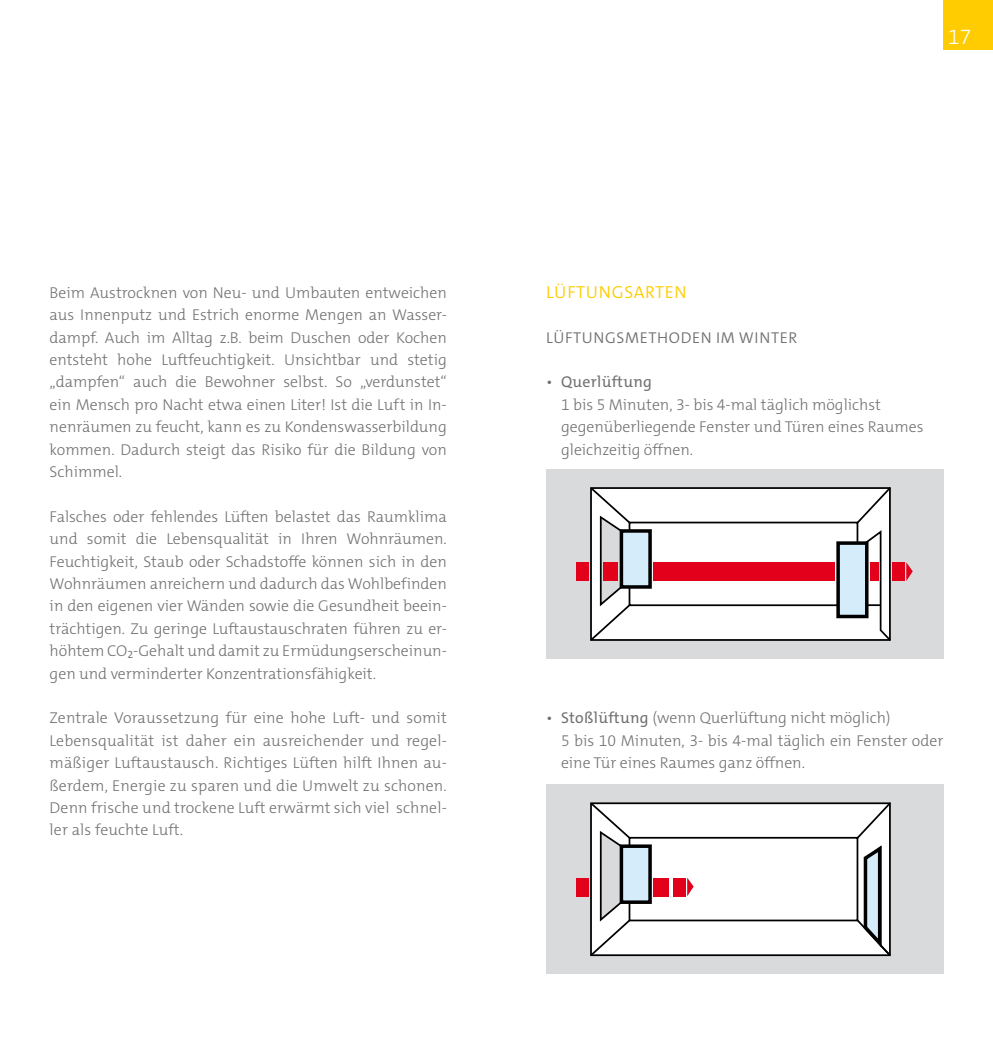
<style>
.page{position:relative;width:993px;height:1042px;background:#fff}
.page>*{position:absolute;margin:0;border:0;box-sizing:border-box;transform-origin:0 0}
.t1{font:300 21px "The Mix C4 s";color:#fff}
.t2{font:300 17.5px "The Mix C4 s";letter-spacing:.04em;color:#fecc00}
.t3{font:300 15.75px/22.4px "The Mix C4 s";color:#707172;text-align:justify}
.t4{font:300 15.75px "The Mix C4 s";letter-spacing:.04em;color:#707172}
.s1{font-style:inherit}
.s2{font-weight:400}
</style>
<div class="page">
<div style="left:943px;top:0;width:49px;height:50px;background:#fecc00"></div>
<div style="left:546px;top:785px;width:397px;height:189px;background:#d9dadb"></div>
<div style="left:590px;top:803px;width:299px;height:152px;background:#fff"></div>
<div style="left:590px;top:802px;width:300px;height:154px;border:2px solid #000"></div>
<div style="left:628px;top:837px;width:230px;height:84px;border:2px solid #000"></div>
<svg style="left:588px;top:802px;width:44px;height:155px"></svg>
<div style="left:576px;top:877px;width:12px;height:19px;background:#e2001a"></div>
<div style="left:653px;top:877px;width:15px;height:19px;background:#e2001a"></div>
<div style="left:673px;top:877px;width:12px;height:19px;background:#e2001a"></div>
<svg style="left:687px;top:877px;width:6px;height:19px"></svg>
<svg style="left:854px;top:802px;width:37px;height:155px"></svg>
<div style="left:621px;top:846px;width:29px;height:56px;background:#d5edfa"></div>
<div style="left:619px;top:844px;width:32px;height:60px;border:4px solid #000"></div>
<div style="left:546px;top:469px;width:397px;height:189px;background:#d9dadb"></div>
<div style="left:590px;top:488px;width:299px;height:152px;background:#fff"></div>
<div style="left:590px;top:487px;width:300px;height:154px;border:2px solid #000"></div>
<div style="left:628px;top:522px;width:230px;height:84px;border:2px solid #000"></div>
<div style="left:837px;top:543px;width:29px;height:73px;background:#d5edfa"></div>
<div style="left:836px;top:541px;width:32px;height:77px;border:4px solid #000"></div>
<svg style="left:854px;top:487px;width:37px;height:154px"></svg>
<svg style="left:588px;top:487px;width:44px;height:154px"></svg>
<div style="left:576px;top:562px;width:12px;height:19px;background:#e2001a"></div>
<div style="left:603px;top:562px;width:14px;height:19px;background:#e2001a"></div>
<div style="left:653px;top:562px;width:181px;height:19px;background:#e2001a"></div>
<div style="left:869px;top:562px;width:9px;height:19px;background:#e2001a"></div>
<div style="left:892px;top:562px;width:12px;height:19px;background:#e2001a"></div>
<svg style="left:906px;top:562px;width:6px;height:19px"></svg>
<div style="left:621px;top:531px;width:29px;height:56px;background:#d5edfa"></div>
<div style="left:619px;top:529px;width:32px;height:60px;border:4px solid #000"></div>
<p class="t3" style="left:50px;top:281px;width:398px">Beim Austrocknen von Neu- und Umbauten entweichen aus Innenputz und Estrich enorme Mengen an Wasser&shy;dampf. Auch im Alltag z.B. beim Duschen oder Kochen entsteht hohe Luftfeuchtigkeit. Unsichtbar und stetig „dampfen“ auch die Bewohner selbst. So „verdunstet“ ein Mensch pro Nacht etwa einen Liter! Ist die Luft in In&shy;nenräumen zu feucht, kann es zu Kondenswasserbildung kommen. Dadurch steigt das Risiko für die Bildung von Schimmel.</p>
<p class="t3" style="left:50px;top:505px;width:398px">Falsches oder fehlendes Lüften belastet das Raumklima und somit die Lebensqualität in Ihren Wohnräumen.<br>Feuchtigkeit, Staub oder Schadstoffe können sich in den Wohnräumen anreichern und dadurch das Wohlbefinden in den eigenen vier Wänden sowie die Gesundheit beein&shy;trächtigen. Zu geringe Luftaustauschraten führen zu er&shy;höhtem CO₂-Gehalt und damit zu Ermüdungserscheinun&shy;gen und verminderter Konzentrationsfähigkeit.</p>
<p class="t3" style="left:50px;top:707px;width:398px">Zentrale Voraussetzung für eine hohe Luft- und somit Lebensqualität ist daher ein ausreichender und regel&shy;mäßiger Luftaustausch. Richtiges Lüften hilft Ihnen au&shy;ßerdem, Energie zu sparen und die Umwelt zu schonen.<br>Denn frische und trockene Luft erwärmt sich viel schnel&shy;ler als feuchte Luft.</p>
<h1 class="t1" style="left:947px;top:24px;width:25px">17</h1>
<p class="t2" style="left:546px;top:281px;width:142px">LÜFTUNGSARTEN</p>
<p class="t4" style="left:546px;top:327px;width:252px">LÜFTUNGSMETHODEN IM WINTER</p>
<p class="t3" style="left:561px;top:371px;width:364px;text-align:left;text-indent:-15px"><span class="s1">•</span> <span class="s2">Querlüftung<br></span>1 bis 5 Minuten, 3- bis 4-mal täglich möglichst gegenüberliegende Fenster und Türen eines Raumes gleichzeitig öffnen.</p>
<p class="t3" style="left:561px;top:707px;width:383px;text-align:left;text-indent:-15px"><span class="s1">•</span> <span class="s2">Stoßlüftung</span> (wenn Querlüftung nicht möglich)<br>5 bis 10 Minuten, 3- bis 4-mal täglich ein Fenster oder eine Tür eines Raumes ganz öffnen.</p>
</div>
